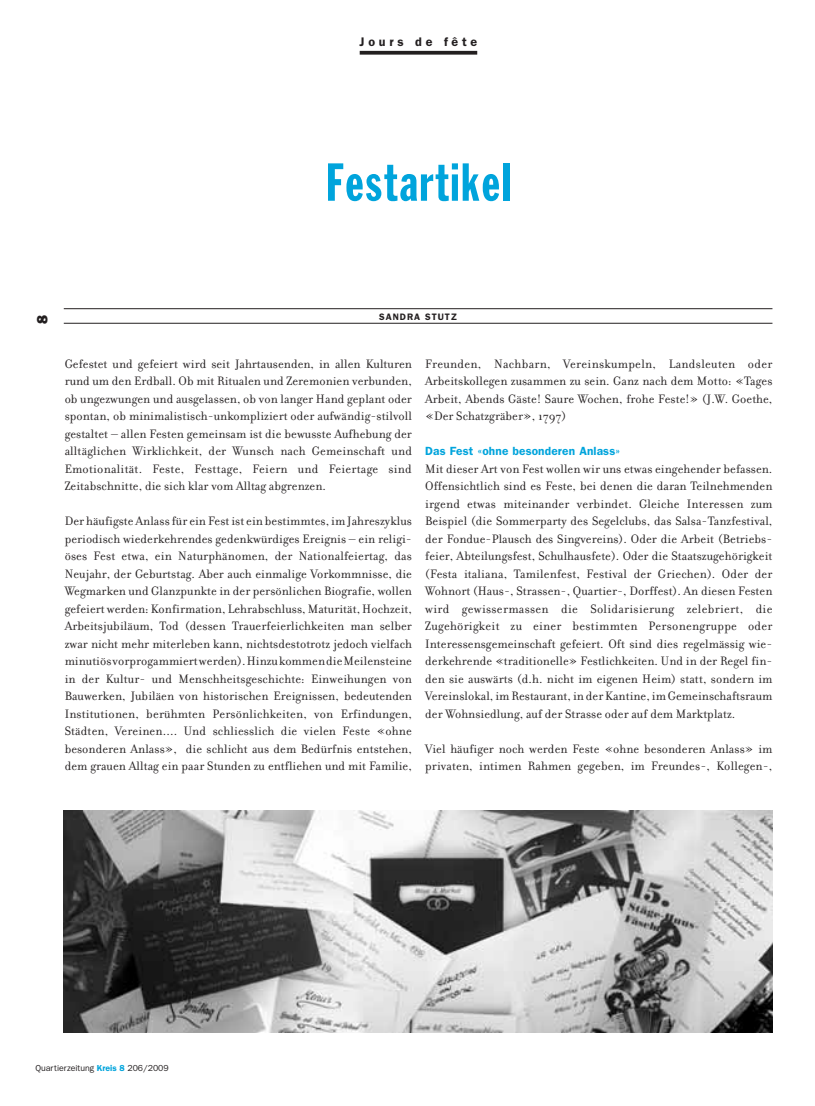
<style>
.page{position:relative;width:815px;height:1106px;background:#fff}
.page>*{position:absolute;margin:0;border:0;box-sizing:border-box;transform-origin:0 0}
.t1{font:52.5px "Franklin Gothic Extra Cond";letter-spacing:.035em;color:#00a4dc}
.t2{font:800 15px "Franklin Gothic";color:#231f20}
.t3{font:13.12px/17.5px "Filosofia";letter-spacing:.005em;color:#231f20;text-align:justify}
.t4{font:600 12.5px "Franklin Gothic";letter-spacing:.3em;color:#231f20}
.t5{font:600 11.88px "Franklin Gothic";letter-spacing:.01em;color:#00a4dc}
.t6{font:600 9.38px "Franklin Gothic";letter-spacing:.1em;color:#231f20}
.t7{font:8.75px "Franklin Gothic";color:#231f20}
.s1{font-weight:600;color:#00a4dc}
</style>
<div class="page">
<img style="left:64px;top:811px;width:708px;height:221px">
<svg style="left:360px;top:51px;width:117px;height:4px"></svg>
<hr style="left:64px;top:308px;width:708px;height:1px;background:#231f20">
<hr style="left:64px;top:323px;width:708px;height:1px;background:#231f20">
<p class="t4" style="left:360px;top:37px;width:119px">Jours de fête</p>
<h1 class="t1" style="left:326px;top:163px;width:186px">Festartikel</h1>
<p class="t2" style="left:37px;top:324px;width:11px;rotate:-90deg">8</p>
<p class="t6" style="left:379px;top:313px;width:79px">SANDRA STUTZ</p>
<p class="t3" style="left:65px;top:356px;width:349px">Gefestet und gefeiert wird seit Jahrtausenden, in allen Kulturen rund um den Erdball. Ob mit Ritualen und Zeremonien verbunden, ob ungezwungen und ausgelassen, ob von langer Hand geplant oder spontan, ob minimalistisch-unkompliziert oder aufwändig-stilvoll gestaltet – allen Festen gemeinsam ist die bewusste Aufhebung der alltäglichen Wirklichkeit, der Wunsch nach Gemeinschaft und Emotionalität. Feste, Festtage, Feiern und Feiertage sind Zeitabschnitte, die sich klar vom Alltag abgrenzen.</p>
<p class="t3" style="left:65px;top:514px;width:349px">Der häufigste Anlass für ein Fest ist ein bestimmtes, im Jahreszyklus periodisch wiederkehrendes gedenkwürdiges Ereignis – ein religi&shy;öses Fest etwa, ein Naturphänomen, der Nationalfeiertag, das Neujahr, der Geburtstag. Aber auch einmalige Vorkommnisse, die Wegmarken und Glanzpunkte in der persönlichen Biografie, wollen gefeiert werden: Konfirmation, Lehrabschluss, Maturität, Hochzeit, Arbeitsjubiläum, Tod (dessen Trauerfeierlichkeiten man selber zwar nicht mehr miterleben kann, nichtsdestotrotz jedoch vielfach minutiös vorprogammiert werden). Hinzu kommen die Meilensteine in der Kultur- und Menschheitsgeschichte: Einweihungen von Bauwerken, Jubiläen von historischen Ereignissen, bedeutenden Institutionen, berühmten Persönlichkeiten, von Erfindungen, Städten, Vereinen.... Und schliesslich die vielen Feste «ohne besonderen Anlass», die schlicht aus dem Bedürfnis entstehen, dem grauen Alltag ein paar Stunden zu entfliehen und mit Familie,</p>
<p class="t3" style="left:425px;top:356px;width:349px">Freunden, Nachbarn, Vereinskumpeln, Landsleuten oder Arbeitskollegen zusammen zu sein. Ganz nach dem Motto: «Tages Arbeit, Abends Gäste! Saure Wochen, frohe Feste!» (J.W. Goethe, «Der Schatzgräber», 1797)</p>
<p class="t5" style="left:425px;top:447px;width:196px">Das Fest «ohne besonderen Anlass»</p>
<p class="t3" style="left:425px;top:461px;width:349px">Mit dieser Art von Fest wollen wir uns etwas eingehender befassen.<br>Offensichtlich sind es Feste, bei denen die daran Teilnehmenden irgend etwas miteinander verbindet. Gleiche Interessen zum Beispiel (die Sommerparty des Segelclubs, das Salsa-Tanzfestival, der Fondue-Plausch des Singvereins). Oder die Arbeit (Betriebs&shy;feier, Abteilungsfest, Schulhausfete). Oder die Staatszugehörigkeit (Festa italiana, Tamilenfest, Festival der Griechen). Oder der Wohnort (Haus-, Strassen-, Quartier-, Dorffest). An diesen Festen wird gewissermassen die Solidarisierung zelebriert, die Zugehörigkeit zu einer bestimmten Personengruppe oder Interessensgemeinschaft gefeiert. Oft sind dies regelmässig wie&shy;derkehrende «traditionelle» Festlichkeiten. Und in der Regel fin&shy;den sie auswärts (d.h. nicht im eigenen Heim) statt, sondern im Vereinslokal, im Restaurant, in der Kantine, im Gemeinschaftsraum der Wohnsiedlung, auf der Strasse oder auf dem Marktplatz.</p>
<p class="t3" style="left:425px;top:741px;width:349px">Viel häufiger noch werden Feste «ohne besonderen Anlass» im privaten, intimen Rahmen gegeben, im Freundes-, Kollegen-,</p>
<p class="t7" style="left:35px;top:1064px;width:135px">Quartierzeitung <span class="s1">Kreis 8</span> 206/2009</p>
</div>
